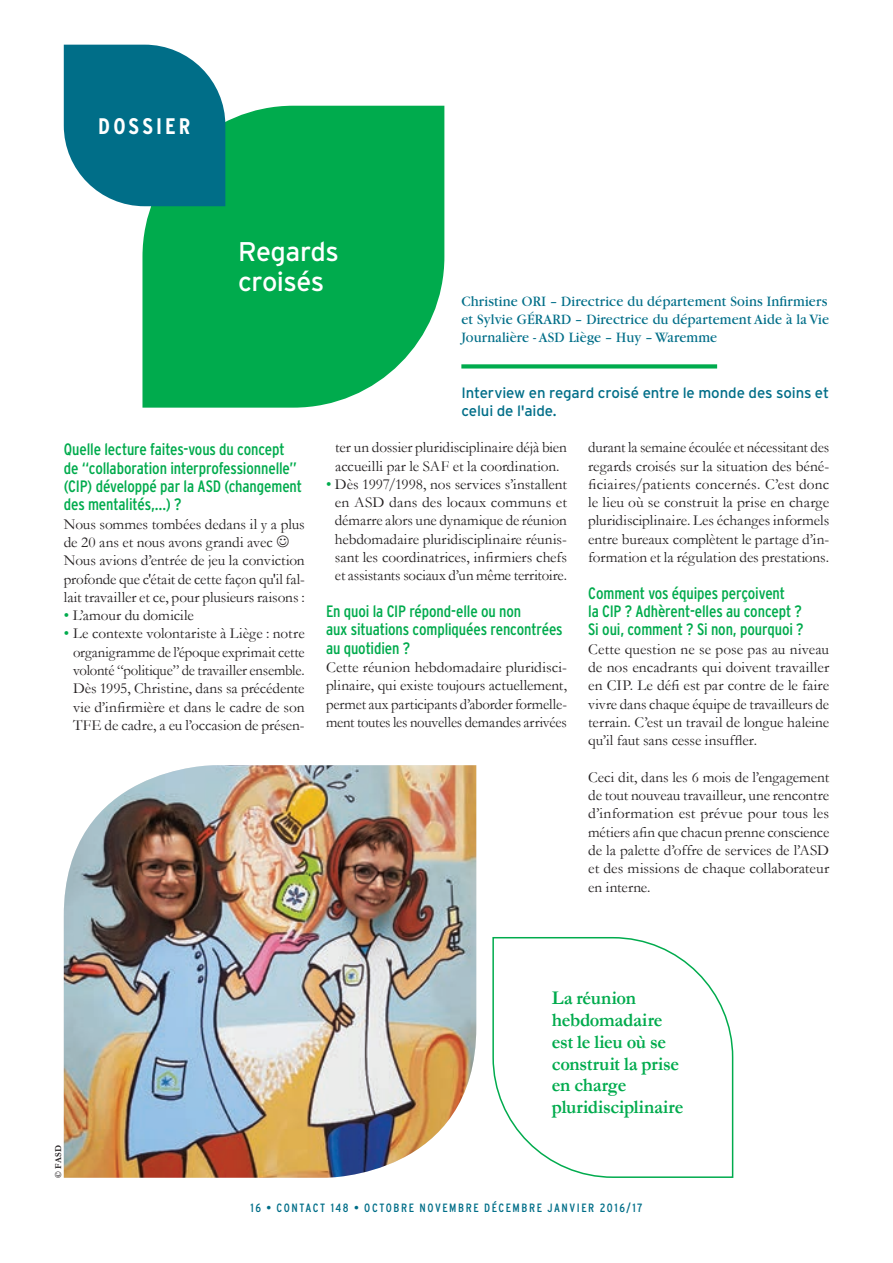
<style>
.page{position:relative;width:893px;height:1263px;background:#fff}
.page>*{position:absolute;margin:0;border:0;box-sizing:border-box;transform-origin:0 0}
.t1{font:27px/30px "Interstate";letter-spacing:-.02em;color:#fff}
.t2{font:700 condensed 22.5px "Interstate";letter-spacing:.135em;color:#fff}
.t3{font:700 19.5px/21.8px "Garamond";letter-spacing:-.01em;color:#00ab4d;scale:.95 1}
.t4{font:condensed 16.5px/18.3px "Interstate";letter-spacing:-.01em;color:#00ab4d}
.t5{font:15.3px/18.3px "Garamond";letter-spacing:-.005em;color:#231f20;text-align:justify}
.t6{font:15px/18px "Garamond";letter-spacing:.01em;color:#006e88;text-align:justify;scale:.95 1}
.t7{font:15px/18px "Interstate";letter-spacing:-.01em;color:#006e88}
.t8{font:condensed 12px "Interstate";letter-spacing:.13em;color:#006e88}
.t9{font:700 9px "Garamond";color:#231f20}
.s1{color:#00ab4d}
</style>
<div class="page">
<svg style="left:461px;top:364px;width:256px;height:4px"></svg>
<img style="left:64px;top:765px;width:412px;height:413px">
<svg style="left:142px;top:106px;width:302px;height:302px;background:#10b058"></svg>
<svg style="left:64px;top:45px;width:161px;height:161px;background:#1a7d94"></svg>
<svg style="left:492px;top:937px;width:242px;height:241px"></svg>
<h2 class="t2" style="left:98px;top:114px;width:94px">DOSSIER</h2>
<h1 class="t1" style="left:238px;top:236px;width:102px">Regards croisés</h1>
<p class="t6" style="left:461px;top:292px;width:389px">Christine ORI – Directrice du département Soins Infirmiers et Sylvie GÉRARD – Directrice du département Aide à la Vie Journalière - ASD Liège – Huy – Waremme</p>
<p class="t7" style="left:461px;top:384px;width:369px">Interview en regard croisé entre le monde des soins et celui de l'aide.</p>
<p class="t4" style="left:64px;top:440px;width:240px">Quelle lecture faites-vous du concept de “collaboration interprofessionnelle” (CIP) développé par la ASD (changement des mentalités,…) ?</p>
<p class="t5" style="left:64px;top:515px;width:243px;text-align:left">Nous sommes tombées dedans il y a plus de 20 ans et nous avons grandi avec Nous avions d’entrée de jeu la conviction profonde que c'était de cette façon qu'il fal&shy;lait travailler et ce, pour plusieurs raisons :</p>
<p class="t5" style="left:64px;top:606px;width:132px"><span class="s1">•</span> L’amour du domicile</p>
<p class="t5" style="left:73px;top:625px;width:233px;text-indent:-9px"><span class="s1">•</span> Le contexte volontariste à Liège : notre organigramme de l’époque exprimait cette volonté “politique” de travailler ensemble.<br>Dès 1995, Christine, dans sa précédente vie d’infirmière et dans le cadre de son TFE de cadre, a eu l’occasion de présen-</p>
<p class="t5" style="left:335px;top:438px;width:233px">ter un dossier pluridisciplinaire déjà bien accueilli par le SAF et la coordination.</p>
<p class="t5" style="left:326px;top:475px;width:243px;text-align:center"><span class="s1">•</span> Dès 1997/1998, nos services s’installent en ASD dans des locaux communs et démarre alors une dynamique de réunion hebdomadaire pluridisciplinaire réunis&shy;sant les coordinatrices, infirmiers chefs et assistants sociaux d’un même territoire.</p>
<p class="t4" style="left:326px;top:602px;width:238px">En quoi la CIP répond-elle ou non<br>aux situations compliquées rencontrées au quotidien ?</p>
<p class="t5" style="left:326px;top:658px;width:242px">Cette réunion hebdomadaire pluridisci&shy;plinaire, qui existe toujours actuellement, permet aux participants d’aborder formelle&shy;ment toutes les nouvelles demandes arrivées</p>
<p class="t5" style="left:588px;top:438px;width:243px">durant la semaine écoulée et nécessitant des regards croisés sur la situation des béné&shy;ficiaires/patients concernés. C’est donc le lieu où se construit la prise en charge pluridisciplinaire. Les échanges informels entre bureaux complètent le partage d’in&shy;formation et la régulation des prestations.</p>
<p class="t4" style="left:588px;top:584px;width:217px">Comment vos équipes perçoivent<br>la CIP ? Adhèrent-elles au concept ?<br>Si oui, comment ? Si non, pourquoi ?</p>
<p class="t5" style="left:588px;top:640px;width:242px">Cette question ne se pose pas au niveau de nos encadrants qui doivent travailler en CIP. Le défi est par contre de le faire vivre dans chaque équipe de travailleurs de terrain. C’est un travail de longue haleine qu’il faut sans cesse insuffler.</p>
<p class="t5" style="left:588px;top:768px;width:243px">Ceci dit, dans les 6 mois de l’engagement de tout nouveau travailleur, une rencontre d’information est prévue pour tous les métiers afin que chacun prenne conscience de la palette d’offre de services de l’ASD et des missions de chaque collaborateur en interne.</p>
<p class="t9" style="left:54px;top:1178px;width:34px;rotate:-90deg">© FASD</p>
<p class="t3" style="left:552px;top:987px;width:140px">La réunion hebdomadaire est le lieu où se construit la prise en charge pluridisciplinaire</p>
<p class="t8" style="left:250px;top:1200px;width:394px">16 • CONTACT 148 • OCTOBRE NOVEMBRE DÉCEMBRE JANVIER 2016/17</p>
</div>
